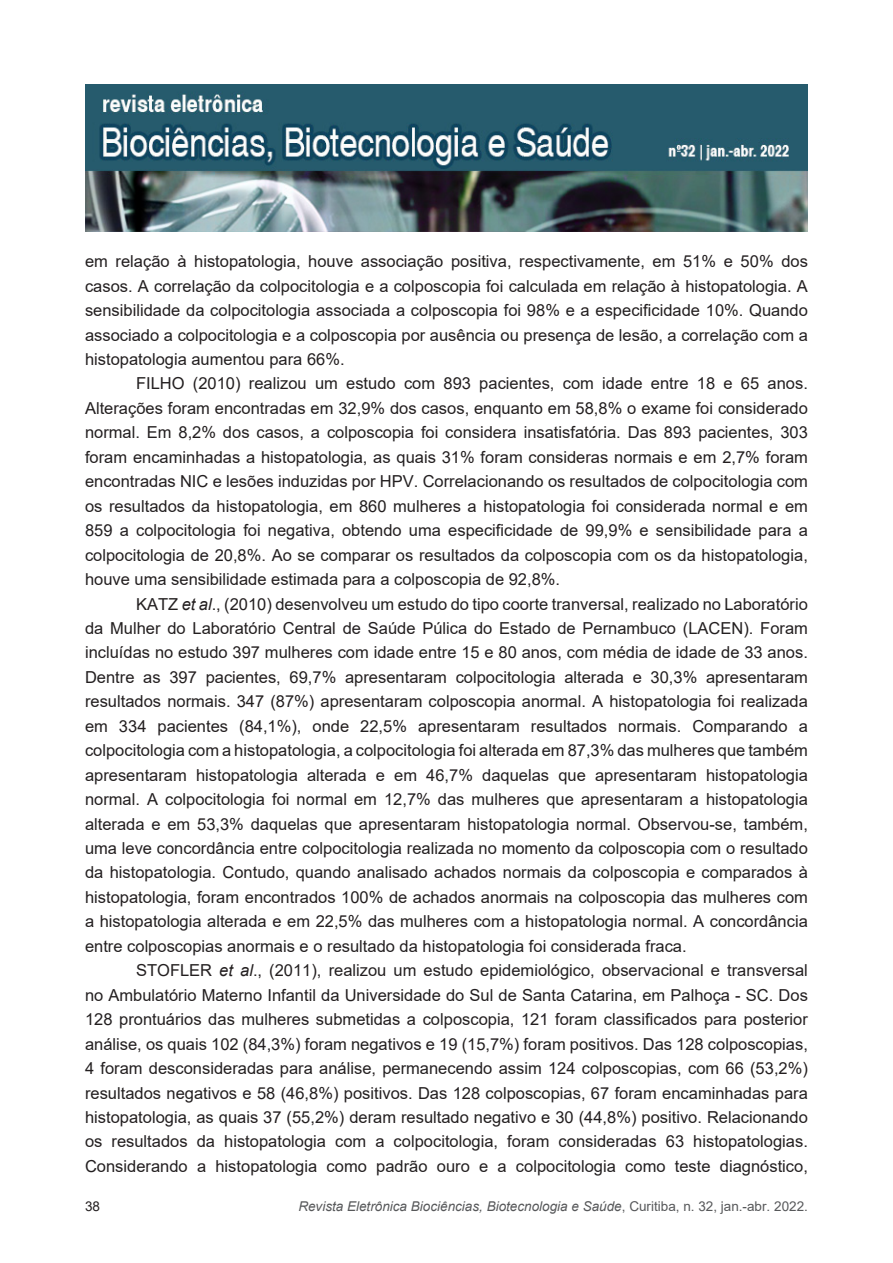
<style>
.page{position:relative;width:893px;height:1263px;background:#fff}
.page>*{position:absolute;margin:0;border:0;box-sizing:border-box;transform-origin:0 0}
.bio_texto{font:16.5px/24.5px "Arial";color:#231f20;text-align:justify}
.t1{font:italic 13.5px "Arial";color:#57585a}
.t2{font:13.5px "Arial";color:#231f20}
.s1{font-style:italic}
.s2{font-style:normal}
</style>
<div class="page">
<img style="left:85px;top:85px;width:723px;height:146px">
<p class="bio_texto" style="left:85px;top:249px;width:724px">em relação à histopatologia, houve associação positiva, respectivamente, em 51% e 50% dos casos. A correlação da colpocitologia e a colposcopia foi calculada em relação à histopatologia. A sensibilidade da colpocitologia associada a colposcopia foi 98% e a especificidade 10%. Quando associado a colpocitologia e a colposcopia por ausência ou presença de lesão, a correlação com a histopatologia aumentou para 66%.</p>
<p class="bio_texto" style="left:85px;top:371px;width:724px;text-indent:51px">FILHO (2010) realizou um estudo com 893 pacientes, com idade entre 18 e 65 anos.<br>Alterações foram encontradas em 32,9% dos casos, enquanto em 58,8% o exame foi considerado normal. Em 8,2% dos casos, a colposcopia foi considera insatisfatória. Das 893 pacientes, 303 foram encaminhadas a histopatologia, as quais 31% foram consideras normais e em 2,7% foram encontradas NIC e lesões induzidas por HPV. Correlacionando os resultados de colpocitologia com os resultados da histopatologia, em 860 mulheres a histopatologia foi considerada normal e em 859 a colpocitologia foi negativa, obtendo uma especificidade de 99,9% e sensibilidade para a colpocitologia de 20,8%. Ao se comparar os resultados da colposcopia com os da histopatologia, houve uma sensibilidade estimada para a colposcopia de 92,8%.</p>
<p class="bio_texto" style="left:85px;top:591px;width:724px;text-indent:51px">KATZ <span class="s1">et al</span>., (2010) desenvolveu um estudo do tipo coorte tranversal, realizado no Laboratório da Mulher do Laboratório Central de Saúde Púlica do Estado de Pernambuco (LACEN). Foram incluídas no estudo 397 mulheres com idade entre 15 e 80 anos, com média de idade de 33 anos.<br>Dentre as 397 pacientes, 69,7% apresentaram colpocitologia alterada e 30,3% apresentaram resultados normais. 347 (87%) apresentaram colposcopia anormal. A histopatologia foi realizada em 334 pacientes (84,1%), onde 22,5% apresentaram resultados normais. Comparando a colpocitologia com a histopatologia, a colpocitologia foi alterada em 87,3% das mulheres que também apresentaram histopatologia alterada e em 46,7% daquelas que apresentaram histopatologia normal. A colpocitologia foi normal em 12,7% das mulheres que apresentaram a histopatologia alterada e em 53,3% daquelas que apresentaram histopatologia normal. Observou-se, também, uma leve concordância entre colpocitologia realizada no momento da colposcopia com o resultado da histopatologia. Contudo, quando analisado achados normais da colposcopia e comparados à histopatologia, foram encontrados 100% de achados anormais na colposcopia das mulheres com a histopatologia alterada e em 22,5% das mulheres com a histopatologia normal. A concordância entre colposcopias anormais e o resultado da histopatologia foi considerada fraca.</p>
<p class="bio_texto" style="left:85px;top:958px;width:724px;text-indent:51px">STOFLER <span class="s1">et al</span>., (2011), realizou um estudo epidemiológico, observacional e transversal no Ambulatório Materno Infantil da Universidade do Sul de Santa Catarina, em Palhoça - SC. Dos 128 prontuários das mulheres submetidas a colposcopia, 121 foram classificados para posterior análise, os quais 102 (84,3%) foram negativos e 19 (15,7%) foram positivos. Das 128 colposcopias, 4 foram desconsideradas para análise, permanecendo assim 124 colposcopias, com 66 (53,2%) resultados negativos e 58 (46,8%) positivos. Das 128 colposcopias, 67 foram encaminhadas para histopatologia, as quais 37 (55,2%) deram resultado negativo e 30 (44,8%) positivo. Relacionando os resultados da histopatologia com a colpocitologia, foram consideradas 63 histopatologias.<br>Considerando a histopatologia como padrão ouro e a colpocitologia como teste diagnóstico,</p>
<p class="t2" style="left:85px;top:1197px;width:17px">38</p>
<p class="t1" style="left:298px;top:1197px;width:511px">Revista Eletrônica Biociências, Biotecnologia e Saúde<span class="s2">, Curitiba, n. 32, jan.-abr. 2022.</span></p>
</div>
